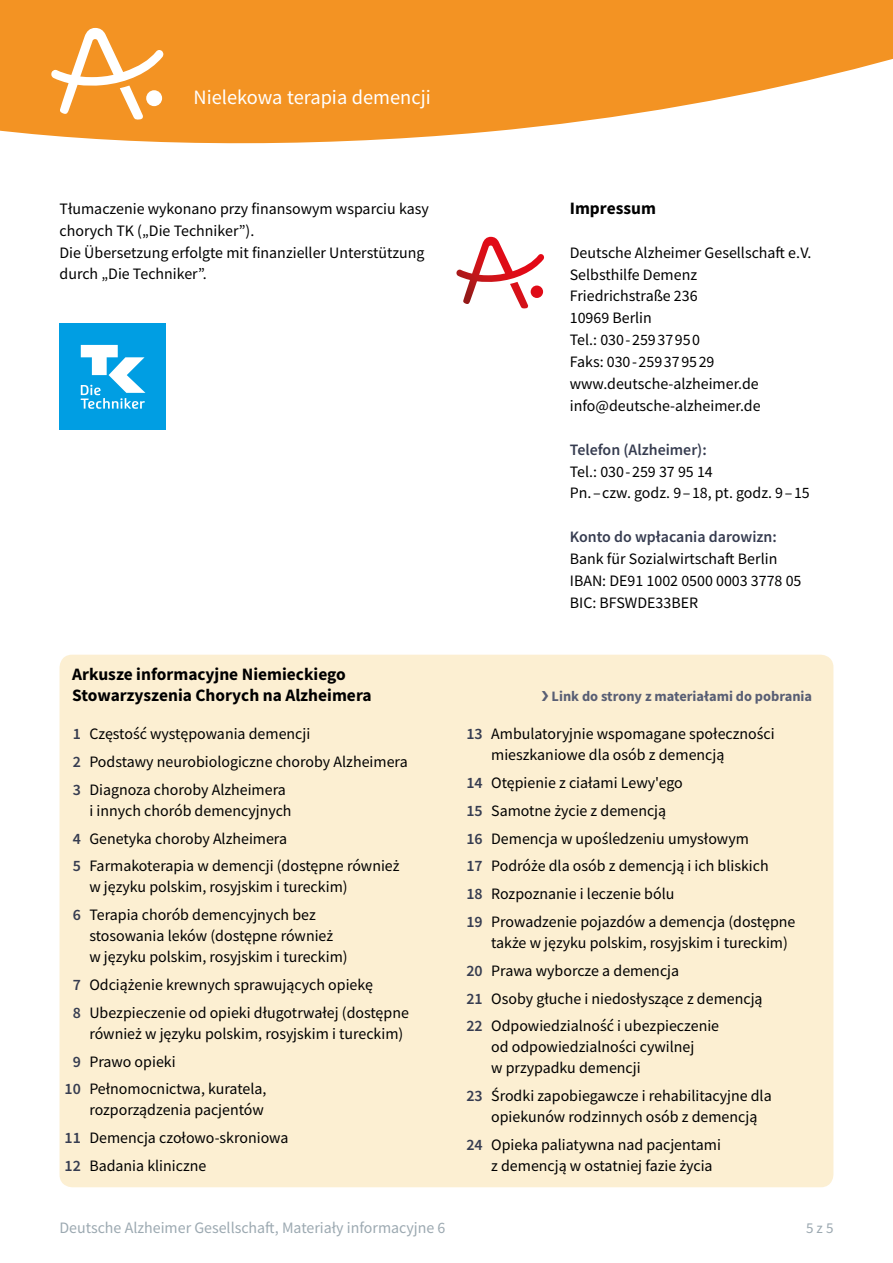
<style>
.page{position:relative;width:893px;height:1263px;background:#fff}
.page>*{position:absolute;margin:0;border:0;box-sizing:border-box;transform-origin:0 0}
.t1{font:20.4px "Source Sans Pro";color:#fff}
.Zwischenüberschrift{font:700 17.4px/21px "Source Sans Pro";color:#000}
.fließtext_ohne-Absta{font:15.9px/21px "Source Sans Pro";color:#000}
.daten_links{font:15.9px/21.9px "Source Sans Pro";color:#000}
.t2{font:15.9px "Source Sans Pro";color:#9ca9b1}
.fließtext_ohne-Absta-2{font:600 15.9px "Source Sans Pro";color:#363c50}
.t3{font:15px "Source Sans Pro";color:#9ca9b1}
.Zwischenüberschrift-2{font:700 14.4px "Source Sans Pro";color:#585e74}
.s1{font-weight:600;color:#363c50}
</style>
<div class="page">
<svg style="left:0;top:0;width:893px;height:143px;fill:#f39323"></svg>
<svg style="left:51px;top:28px;width:112px;height:92px"></svg>
<div style="left:60px;top:324px;width:106px;height:106px;background:#009ee3"></div>
<svg style="left:81px;top:345px;width:64px;height:64px"></svg>
<div style="left:60px;top:655px;width:773px;height:532px;background:#fcefd2;border-radius:13px"></div>
<svg style="left:456px;top:237px;width:88px;height:72px"></svg>
<p class="t1" style="left:193px;top:84px;width:239px">Nielekowa terapia demencji</p>
<p class="fließtext_ohne-Absta" style="left:60px;top:197px;width:371px;line-height:21.9px">Tłumaczenie wykonano przy finansowym wsparciu kasy chorych TK („Die Techniker”).<br>Die Übersetzung erfolgte mit finanzieller Unterstützung durch „Die Techniker”.</p>
<p class="Zwischenüberschrift" style="left:570px;top:197px;width:88px">Impressum</p>
<p class="daten_links" style="left:570px;top:241px;width:243px">Deutsche Alzheimer Gesellschaft e. V.</p>
<p class="daten_links" style="left:570px;top:263px;width:192px">Selbsthilfe Demenz<br>Friedrichstraße 236<br>10969 Berlin<br>Tel.: 030 - 259 37 95 0<br>Faks: 030 - 259 37 95 29 www.deutsche-alzheimer.de info@deutsche-alzheimer.de</p>
<p class="fließtext_ohne-Absta-2" style="left:570px;top:439px;width:139px">Telefon (Alzheimer):</p>
<p class="daten_links" style="left:570px;top:460px;width:145px">Tel.: 030 - 259 37 95 14</p>
<p class="daten_links" style="left:570px;top:482px;width:241px">Pn. – czw. godz. 9 – 18, pt. godz. 9 – 15</p>
<p class="fließtext_ohne-Absta-2" style="left:570px;top:527px;width:208px">Konto do wpłacania darowizn:</p>
<p class="daten_links" style="left:570px;top:548px;width:209px">Bank für Sozialwirtschaft Berlin</p>
<p class="daten_links" style="left:570px;top:570px;width:233px">IBAN: DE91 1002 0500 0003 3778 05</p>
<p class="daten_links" style="left:570px;top:592px;width:130px">BIC: BFSWDE33BER</p>
<p class="Zwischenüberschrift" style="left:72px;top:664px;width:301px">Arkusze informacyjne Niemieckiego<br>Stowarzyszenia Chorych na Alzheimera</p>
<p class="fließtext_ohne-Absta" style="left:73px;top:723px;width:239px"><span class="s1">1</span> Częstość występowania demencji</p>
<p class="fließtext_ohne-Absta" style="left:73px;top:751px;width:336px"><span class="s1">2</span> Podstawy neurobiologiczne choroby Alzheimera</p>
<p class="fließtext_ohne-Absta" style="left:89px;top:779px;width:204px;text-indent:-17px"><span class="s1">3</span> Diagnoza choroby Alzheimera i innych chorób demencyjnych</p>
<p class="fließtext_ohne-Absta" style="left:73px;top:828px;width:216px"><span class="s1">4</span> Genetyka choroby Alzheimera</p>
<p class="fließtext_ohne-Absta" style="left:89px;top:855px;width:312px;text-indent:-17px"><span class="s1">5</span> Farmakoterapia w demencji (dostępne również w języku polskim, rosyjskim i tureckim)</p>
<p class="fließtext_ohne-Absta" style="left:89px;top:904px;width:260px;text-indent:-17px"><span class="s1">6</span> Terapia chorób demencyjnych bez stosowania leków (dostępne również w języku polskim, rosyjskim i tureckim)</p>
<p class="fließtext_ohne-Absta" style="left:73px;top:974px;width:302px"><span class="s1">7</span> Odciążenie krewnych sprawujących opiekę</p>
<p class="fließtext_ohne-Absta" style="left:89px;top:1002px;width:321px;text-indent:-17px"><span class="s1">8</span> Ubezpieczenie od opieki długotrwałej (dostępne również w języku polskim, rosyjskim i tureckim)</p>
<p class="fließtext_ohne-Absta" style="left:73px;top:1051px;width:104px"><span class="s1">9</span> Prawo opieki</p>
<p class="fließtext_ohne-Absta" style="left:65px;top:1078px;width:203px;text-align:right"><span class="s1">10</span> Pełnomocnictwa, kuratela, rozporządzenia pacjentów</p>
<p class="fließtext_ohne-Absta" style="left:65px;top:1127px;width:226px"><span class="s1">11</span> Demencja czołowo-skroniowa</p>
<p class="fließtext_ohne-Absta" style="left:65px;top:1155px;width:143px"><span class="s1">12</span> Badania kliniczne</p>
<p class="Zwischenüberschrift-2" style="left:541px;top:687px;width:272px">❯ Link do strony z materiałami do pobrania</p>
<p class="fließtext_ohne-Absta" style="left:491px;top:723px;width:285px;text-indent:-25px"><span class="s1">13</span> Ambulatoryjnie wspomagane społeczności mieszkaniowe dla osób z demencją</p>
<p class="fließtext_ohne-Absta" style="left:466px;top:772px;width:218px"><span class="s1">14</span> Otępienie z ciałami Lewy'ego</p>
<p class="fließtext_ohne-Absta" style="left:466px;top:800px;width:201px"><span class="s1">15</span> Samotne życie z demencją</p>
<p class="fließtext_ohne-Absta" style="left:466px;top:828px;width:284px"><span class="s1">16</span> Demencja w upośledzeniu umysłowym</p>
<p class="fließtext_ohne-Absta" style="left:466px;top:855px;width:304px"><span class="s1">17</span> Podróże dla osób z demencją i ich bliskich</p>
<p class="fließtext_ohne-Absta" style="left:466px;top:883px;width:210px"><span class="s1">18</span> Rozpoznanie i leczenie bólu</p>
<p class="fließtext_ohne-Absta" style="left:491px;top:911px;width:306px;text-indent:-25px"><span class="s1">19</span> Prowadzenie pojazdów a demencja (dostępne także w języku polskim, rosyjskim i tureckim)</p>
<p class="fließtext_ohne-Absta" style="left:466px;top:960px;width:214px"><span class="s1">20</span> Prawa wyborcze a demencja</p>
<p class="fließtext_ohne-Absta" style="left:466px;top:988px;width:298px"><span class="s1">21</span> Osoby głuche i niedosłyszące z demencją</p>
<p class="fließtext_ohne-Absta" style="left:491px;top:1015px;width:229px;text-indent:-25px"><span class="s1">22</span> Odpowiedzialność i ubezpieczenie od odpowiedzialności cywilnej<br>w przypadku demencji</p>
<p class="fließtext_ohne-Absta" style="left:491px;top:1085px;width:282px;text-indent:-25px"><span class="s1">23</span> Środki zapobiegawcze i rehabilitacyjne dla opiekunów rodzinnych osób z demencją</p>
<p class="fließtext_ohne-Absta" style="left:491px;top:1134px;width:231px;text-indent:-25px"><span class="s1">24</span> Opieka paliatywna nad pacjentami z demencją w ostatniej fazie życia</p>
<p class="t2" style="left:60px;top:1218px;width:387px">Deutsche Alzheimer Gesellschaft, Materiały informacyjne 6</p>
<p class="t3" style="left:806px;top:1219px;width:29px">5 z 5</p>
</div>
